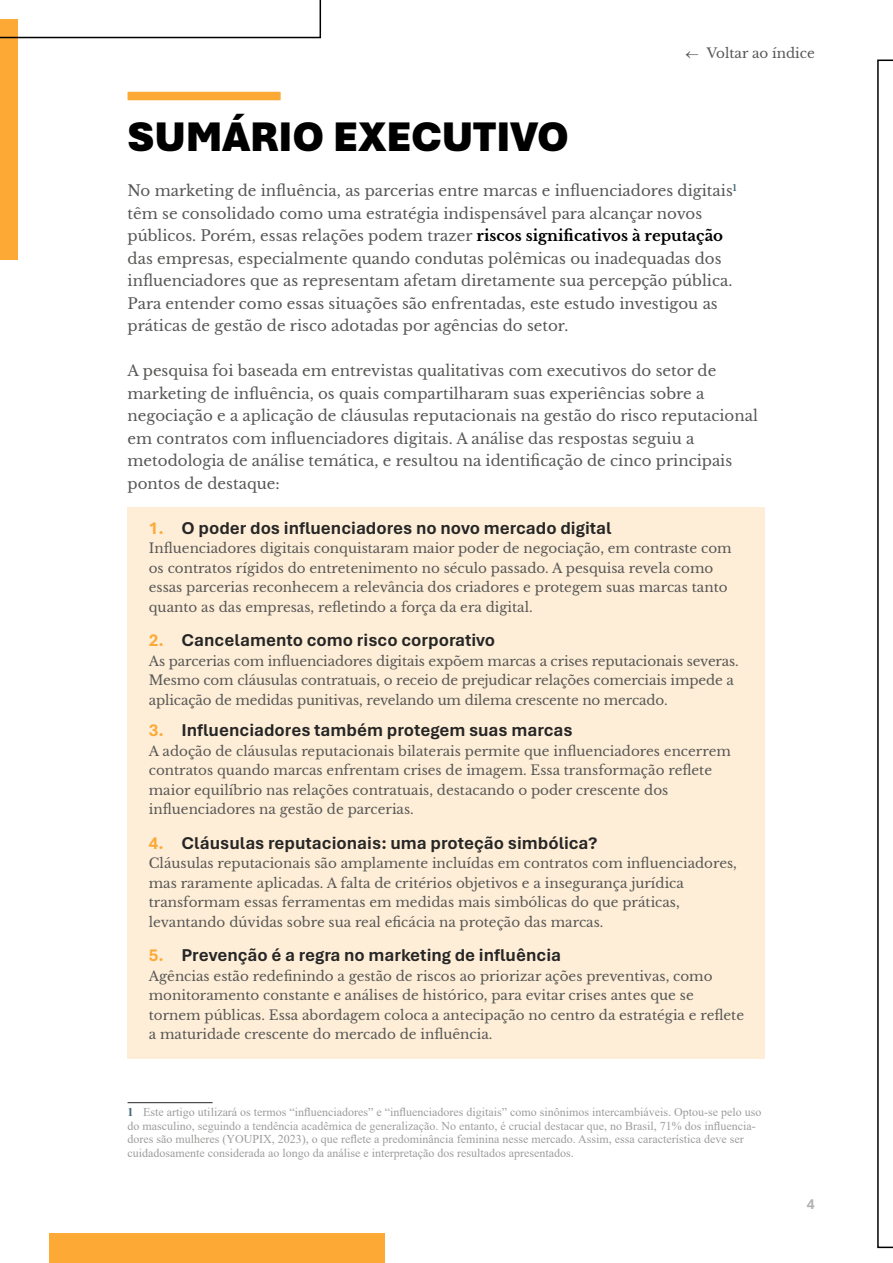
<style>
.page{position:relative;width:893px;height:1263px;background:#fff}
.page>*{position:absolute;margin:0;border:0;box-sizing:border-box;transform-origin:0 0}
.t1{font:900 43.5px "Aptos";color:#000}
.t2{font:700 18px "Aptos";color:#262626}
.t3{font:15px/22.5px "Libre Baskerville";color:#575756}
.t4{font:700 15px "Aptos";color:#b3b2b2}
.t5{font:13.5px/19.5px "Libre Baskerville";color:#575756}
.t6{font:12px/13.5px "Times New Roman";color:#9d9d9c}
.s1{font-weight:700;color:#000}
.s2{color:#fca936}
.s3{font-weight:700;color:#3f6575}
</style>
<div class="page">
<div style="left:49px;top:1233px;width:336px;height:30px;background:#fca936"></div>
<div style="left:0;top:19px;width:17px;height:241px;background:#fca936"></div>
<svg style="left:0;top:0;width:321px;height:38px"></svg>
<svg style="left:877px;top:60px;width:16px;height:1188px"></svg>
<div style="left:128px;top:507px;width:637px;height:552px;background:#feeed7"></div>
<div style="left:128px;top:92px;width:153px;height:8px;background:#fca936"></div>
<hr style="left:128px;top:1102px;width:85px;height:1px;background:#262626">
<p class="t5" style="left:686px;top:43px;width:131px">← Voltar ao índice</p>
<h1 class="t1" style="left:128px;top:107px;width:443px">SUMÁRIO EXECUTIVO</h1>
<p class="t3" style="left:128px;top:180px;width:611px">No marketing de influência, as parcerias entre marcas e influenciadores digitais<sup>1 </sup>têm se consolidado como uma estratégia indispensável para alcançar novos públicos. Porém, essas relações podem trazer <span class="s1">riscos significativos à reputação </span>das empresas, especialmente quando condutas polêmicas ou inadequadas dos influenciadores que as representam afetam diretamente sua percepção pública.<br>Para entender como essas situações são enfrentadas, este estudo investigou as práticas de gestão de risco adotadas por agências do setor.</p>
<p class="t3" style="left:128px;top:360px;width:632px">A pesquisa foi baseada em entrevistas qualitativas com executivos do setor de marketing de influência, os quais compartilharam suas experiências sobre a negociação e a aplicação de cláusulas reputacionais na gestão do risco reputacional em contratos com influenciadores digitais. A análise das respostas seguiu a metodologia de análise temática, e resultou na identificação de cinco principais pontos de destaque:</p>
<h2 class="t2" style="left:149px;top:516px;width:464px"><span class="s2">1.</span> O poder dos influenciadores no novo mercado digital</h2>
<p class="t5" style="left:149px;top:539px;width:584px">Influenciadores digitais conquistaram maior poder de negociação, em contraste com os contratos rígidos do entretenimento no século passado. A pesquisa revela como essas parcerias reconhecem a relevância dos criadores e protegem suas marcas tanto quanto as das empresas, refletindo a força da era digital.</p>
<h2 class="t2" style="left:149px;top:628px;width:348px"><span class="s2">2.</span> Cancelamento como risco corporativo</h2>
<p class="t5" style="left:149px;top:651px;width:591px">As parcerias com influenciadores digitais expõem marcas a crises reputacionais severas.<br>Mesmo com cláusulas contratuais, o receio de prejudicar relações comerciais impede a aplicação de medidas punitivas, revelando um dilema crescente no mercado.</p>
<h2 class="t2" style="left:149px;top:718px;width:425px"><span class="s2">3.</span> Influenciadores também protegem suas marcas</h2>
<p class="t5" style="left:149px;top:741px;width:584px">A adoção de cláusulas reputacionais bilaterais permite que influenciadores encerrem contratos quando marcas enfrentam crises de imagem. Essa transformação reflete maior equilíbrio nas relações contratuais, destacando o poder crescente dos influenciadores na gestão de parcerias.</p>
<h2 class="t2" style="left:149px;top:831px;width:450px"><span class="s2">4.</span> Cláusulas reputacionais: uma proteção simbólica?</h2>
<p class="t5" style="left:149px;top:854px;width:590px">Cláusulas reputacionais são amplamente incluídas em contratos com influenciadores, mas raramente aplicadas. A falta de critérios objetivos e a insegurança jurídica transformam essas ferramentas em medidas mais simbólicas do que práticas, levantando dúvidas sobre sua real eficácia na proteção das marcas.</p>
<h2 class="t2" style="left:149px;top:943px;width:414px"><span class="s2">5.</span> Prevenção é a regra no marketing de influência</h2>
<p class="t5" style="left:149px;top:966px;width:597px">Agências estão redefinindo a gestão de riscos ao priorizar ações preventivas, como monitoramento constante e análises de histórico, para evitar crises antes que se tornem públicas. Essa abordagem coloca a antecipação no centro da estratégia e reflete a maturidade crescente do mercado de influência.</p>
<p class="t6" style="left:128px;top:1105px;width:636px"><span class="s3">1</span> Este artigo utilizará os termos “influenciadores” e “influenciadores digitais” como sinônimos intercambiáveis. Optou-se pelo uso do masculino, seguindo a tendência acadêmica de generalização. No entanto, é crucial destacar que, no Brasil, 71% dos influencia&shy;dores são mulheres (YOUPIX, 2023), o que reflete a predominância feminina nesse mercado. Assim, essa característica deve ser cuidadosamente considerada ao longo da análise e interpretação dos resultados apresentados.</p>
<p class="t4" style="left:807px;top:1194px;width:10px">4</p>
</div>
